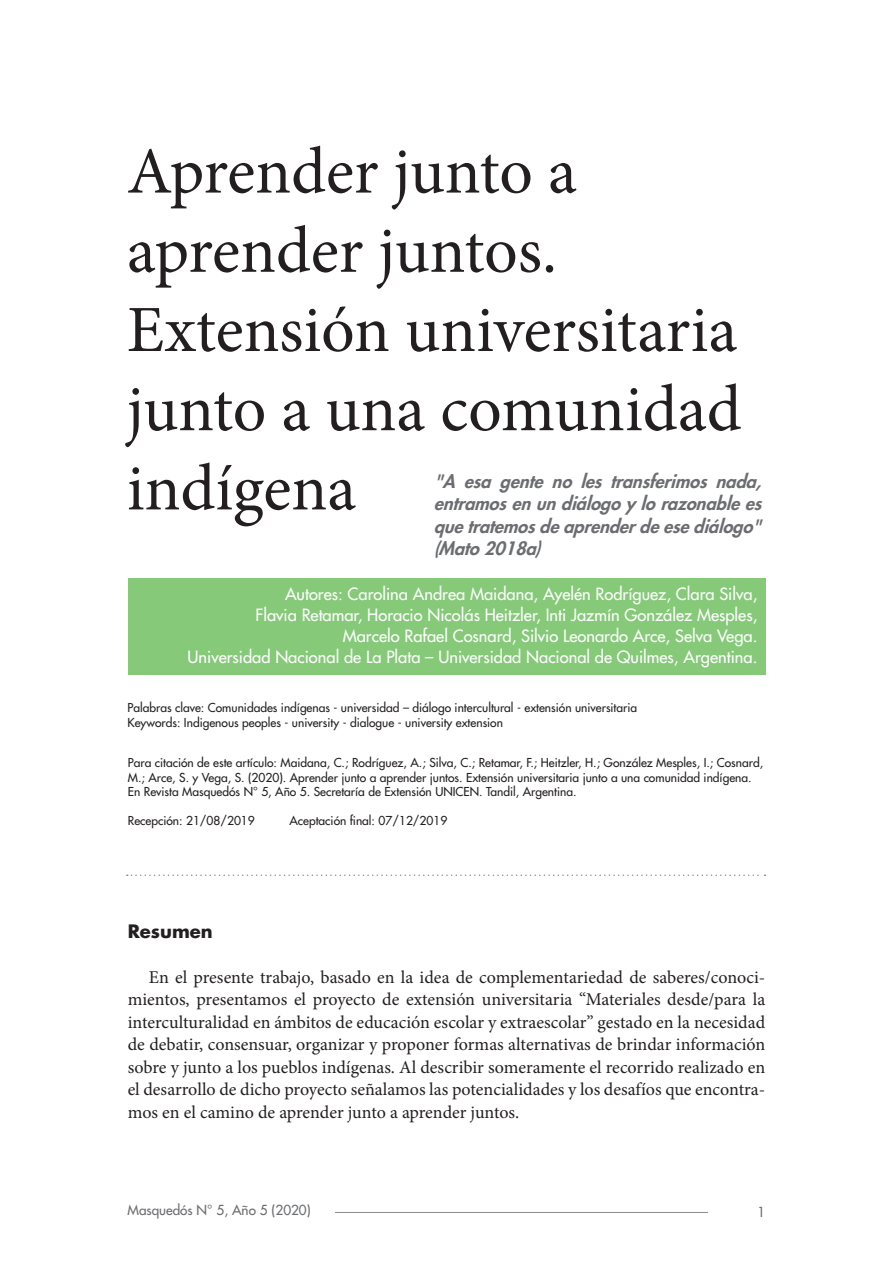
<style>
.page{position:relative;width:893px;height:1263px;background:#fff}
.page>*{position:absolute;margin:0;border:0;box-sizing:border-box;transform-origin:0 0}
.Titulo{font:66px/79.2px "Minion Pro";color:#231f20}
.Interior{font:18px/22.5px "Minion Pro";letter-spacing:-.005em;color:#231f20;text-align:justify}
.subtitulos_menores{font:italic 800 18px/22.5px "Futura Std";color:#6c6d70;text-align:justify}
.Subtitulos{font:700 18px "Futura Std";color:#231f20}
.Autores{font:500 16.5px/21px "Futura Std";color:#fff;text-align:right}
.t1{font:500 13.5px "Futura Std";color:#6c6d70}
.Citacion{font:500 12px/14.4px "Futura Std";color:#231f20}
.Palabras_claves{font:500 12px "Futura Std";color:#231f20}
</style>
<div class="page">
<hr style="left:335px;top:1212px;width:373px;height:1px;background:#6c6d70">
<div style="left:128px;top:578px;width:638px;height:97px;background:#86c979"></div>
<svg style="left:127px;top:874px;width:638px;height:2px"></svg>
<p class="Titulo" style="left:127px;top:132px;width:452px">Aprender junto a aprender juntos.</p>
<p class="Titulo" style="left:127px;top:291px;width:616px;text-align:justify">Extensión universitaria junto a una comunidad indígena</p>
<p class="subtitulos_menores" style="left:434px;top:470px;width:335px">"A esa gente no les transferimos nada, entramosenundiálogoy lorazonablees quetratemosdeaprenderdeesediálogo" (Mato2018a)</p>
<p class="Autores" style="left:187px;top:584px;width:571px">Autores: Carolina Andrea Maidana, Ayelén Rodríguez, Clara Silva,<br>Flavia Retamar, Horacio Nicolás Heitzler, Inti Jazmín González Mesples,<br>Marcelo Rafael Cosnard, Silvio Leonardo Arce, Selva Vega.<br>Universidad Nacional de La Plata – Universidad Nacional de Quilmes, Argentina.</p>
<p class="Palabras_claves" style="left:128px;top:700px;width:511px">Palabras clave: Comunidades indígenas - universidad – diálogo intercultural - extensión universitaria</p>
<p class="Palabras_claves" style="left:128px;top:714px;width:377px">Keywords: Indigenous peoples - university - dialogue - university extension</p>
<p class="Citacion" style="left:128px;top:756px;width:637px">Para citación de este artículo: Maidana, C.; Rodríguez, A.; Silva, C.; Retamar, F.; Heitzler, H.; González Mesples, I.; Cosnard,<br>M.; Arce, S. y Vega, S. (2020). Aprender junto a aprender juntos. Extensión universitaria junto a una comunidad indígena.<br>En Revista Masquedós N° 5, Año 5. Secretaría de Extensión UNICEN. Tandil, Argentina.</p>
<p class="Citacion" style="left:128px;top:813px;width:128px">Recepción: 21/08/2019</p>
<p class="Citacion" style="left:289px;top:813px;width:159px">Aceptación final: 07/12/2019</p>
<p class="Subtitulos" style="left:128px;top:919px;width:86px">Resumen</p>
<p class="Interior" style="left:128px;top:966px;width:639px;text-indent:21px">En el presente trabajo, basado en la idea de complementariedad de saberes/conoci&shy;mientos, presentamos el proyecto de extensión universitaria “Materiales desde/para la interculturalidad en ámbitos de educación escolar y extraescolar” gestado en la necesidad de debatir, consensuar, organizar y proponer formas alternativas de brindar información sobre y junto a los pueblos indígenas. Al describir someramente el recorrido realizado en el desarrollo de dicho proyecto señalamos las potencialidades y los desafíos que encontra&shy;mos en el camino de aprender junto a aprender juntos.</p>
<p class="t1" style="left:128px;top:1201px;width:185px">Masquedós N° 5, Año 5 (2020)</p>
<p class="t1" style="left:758px;top:1204px;width:9px">1</p>
</div>
